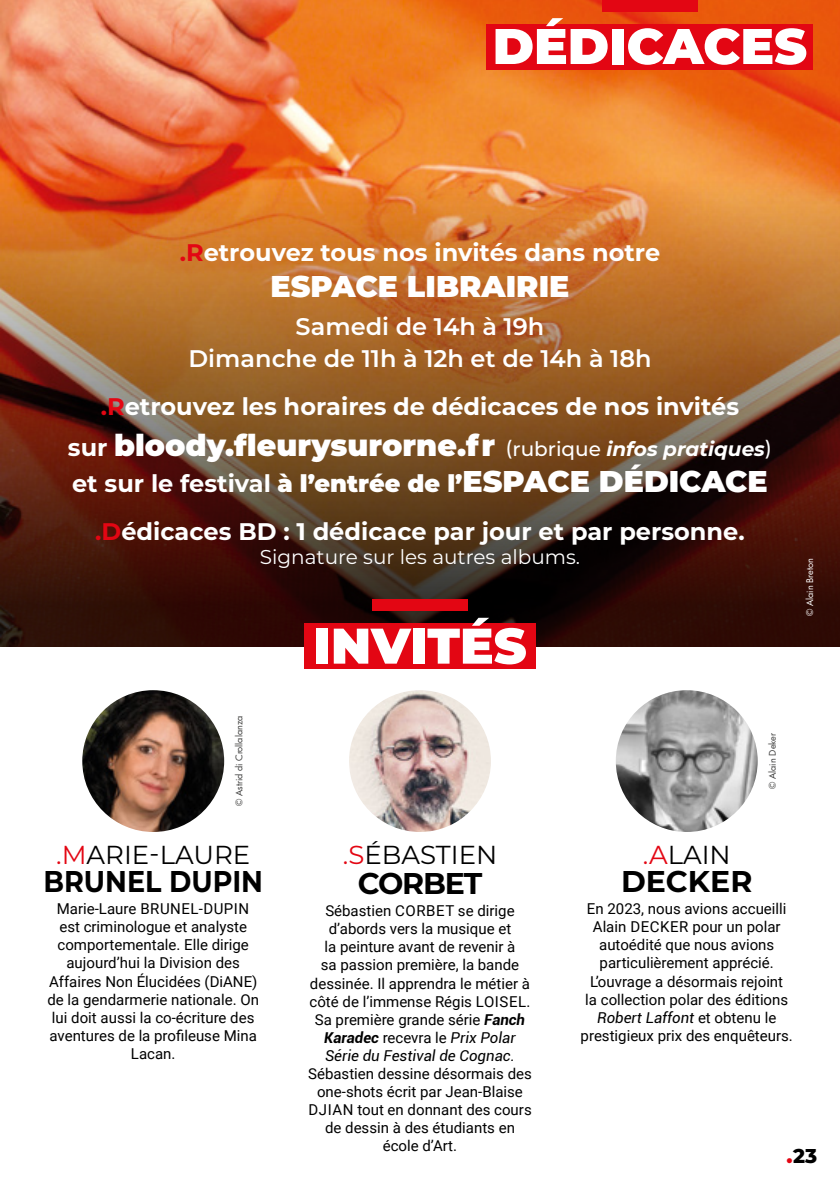
<style>
.page{position:relative;width:840px;height:1191px;background:#fff}
.page>*{position:absolute;margin:0;border:0;box-sizing:border-box;transform-origin:0 0}
.t1{font:900 50px "Montserrat";color:#fff}
.t2{font:900 30px "Montserrat";color:#fff}
.t3{font:700 30px "Montserrat";color:#000}
.t4{font:700 30px "Montserrat";color:#000;scale:.9 1}
.t5{font:26px "Montserrat";color:#000}
.t6{font:700 24px/48px "Montserrat";color:#fff;text-align:center}
.t7{font:600 24px/32px "Montserrat";color:#fff;text-align:center}
.t8{font:20px "Montserrat";color:#fff}
.t9{font:800 20px "Montserrat";color:#000}
.t10{font:15px/18px "Roboto";color:#000;text-align:center}
.t11{font:9px "Futura";color:#3c3c3b}
.t12{font:9px "Futura";letter-spacing:-.005em;color:#fff}
.s1{color:#e30613}
.s2{font-weight:700;font-size:24px}
.s3{font-weight:500;font-size:20px}
.s4{font-weight:700;font-style:italic;font-size:20px}
.s5{font-weight:900}
.s6{font-weight:900;font-size:30px}
.s7{font-weight:700;font-style:italic}
.s8{font-style:italic}
.s9{font-weight:700;font-size:26px;color:#e30613}
</style>
<div class="page">
<img style="left:0;top:0;width:839px;height:156px">
<img style="left:0;top:156px;width:839px;height:490px">
<div style="left:486px;top:24px;width:326px;height:45px;background:#e30613"></div>
<div style="left:601px;top:0;width:96px;height:11px;background:#e30613"></div>
<div style="left:304px;top:623px;width:231px;height:46px;background:#e30613"></div>
<div style="left:372px;top:599px;width:95px;height:12px;background:#e30613"></div>
<img style="left:349px;top:690px;width:141px;height:142px;border-radius:71px">
<img style="left:82px;top:690px;width:142px;height:142px;border-radius:71px">
<img style="left:615px;top:690px;width:142px;height:142px;border-radius:71px">
<h1 class="t1" style="left:492px;top:9px;width:315px">DÉDICACES</h1>
<h3 class="t6" style="left:180px;top:228px;width:481px"><span class="s1">.R</span>etrouvez tous nos invités dans notre</h3>
<h2 class="t2" style="left:270px;top:264px;width:300px">ESPACE LIBRAIRIE</h2>
<h3 class="t7" style="left:188px;top:310px;width:464px">Samedi de 14h à 19h<br>Dimanche de 11h à 12h et de 14h à 18h</h3>
<h3 class="t6" style="left:101px;top:382px;width:639px"><span class="s1">.R</span>etrouvez les horaires de dédicaces de nos invités</h3>
<h2 class="t2" style="left:68px;top:423px;width:705px"><span class="s2">sur</span> bloody.fleurysurorne.fr <span class="s3">(rubrique</span> <span class="s4">infos pratiques</span><span class="s3">)</span></h2>
<h3 class="t6" style="left:72px;top:458px;width:696px">et sur le festival <span class="s5">à l’entrée de l’</span><span class="s6">ESPACE DÉDICACE </span><span class="s1">.D</span>édicaces BD : 1 dédicace par jour et par personne.</h3>
<h3 class="t8" style="left:259px;top:543px;width:322px">Signature sur les autres albums.</h3>
<p class="t11" style="left:233px;top:806px;width:92px;rotate:-90deg">© Astrid di Crollalanza</p>
<h3 class="t5" style="left:56px;top:836px;width:195px"><span class="s1">.M</span>ARIE-LAURE</h3>
<h2 class="t4" style="left:43px;top:859px;width:245px">BRUNEL DUPIN</h2>
<h1 class="t1" style="left:313px;top:608px;width:214px">INVITÉS</h1>
<h3 class="t5" style="left:342px;top:836px;width:156px"><span class="s1">.S</span>ÉBASTIEN</h3>
<h2 class="t3" style="left:357px;top:861px;width:126px">CORBET</h2>
<p class="t11" style="left:766px;top:789px;width:57px;rotate:-90deg">© Alain Deker</p>
<h3 class="t5" style="left:642px;top:836px;width:90px"><span class="s1">.A</span>LAIN</h3>
<h2 class="t3" style="left:620px;top:859px;width:133px">DECKER</h2>
<p class="t12" style="left:803px;top:616px;width:59px;rotate:-90deg">© Alain Breton</p>
<p class="t10" style="left:47px;top:899px;width:213px">Marie-Laure BRUNEL-DUPIN est criminologue et analyste comportementale. Elle dirige aujourd’hui la Division des<br>Affaires Non Élucidées (DiANE) de la gendarmerie nationale. On lui doit aussi la co-écriture des aventures de la profileuse Mina<br>Lacan.</p>
<p class="t10" style="left:309px;top:901px;width:222px">Sébastien CORBET se dirige d’abords vers la musique et<br>la peinture avant de revenir à<br>sa passion première, la bande dessinée. Il apprendra le métier à côté de l’immense Régis LOISEL.<br>Sa première grande série <span class="s7">Fanch<br>Karadec</span> recevra le <span class="s8">Prix Polar<br>Série du Festival de Cognac.</span></p>
<p class="t10" style="left:308px;top:1063px;width:225px">Sébastien dessine désormais des one-shots écrit par Jean-Blaise<br>DJIAN tout en donnant des cours de dessin à des étudiants en école d’Art.</p>
<p class="t10" style="left:580px;top:899px;width:214px">En 2023, nous avions accueilli<br>Alain DECKER pour un polar autoédité que nous avions particulièrement apprécié.<br>L’ouvrage a désormais rejoint<br>la collection polar des éditions<br><span class="s8">Robert Laffont</span> et obtenu le prestigieux prix des enquêteurs.</p>
<h3 class="t9" style="left:785px;top:1141px;width:33px"><span class="s9">.</span>23</h3>
</div>
